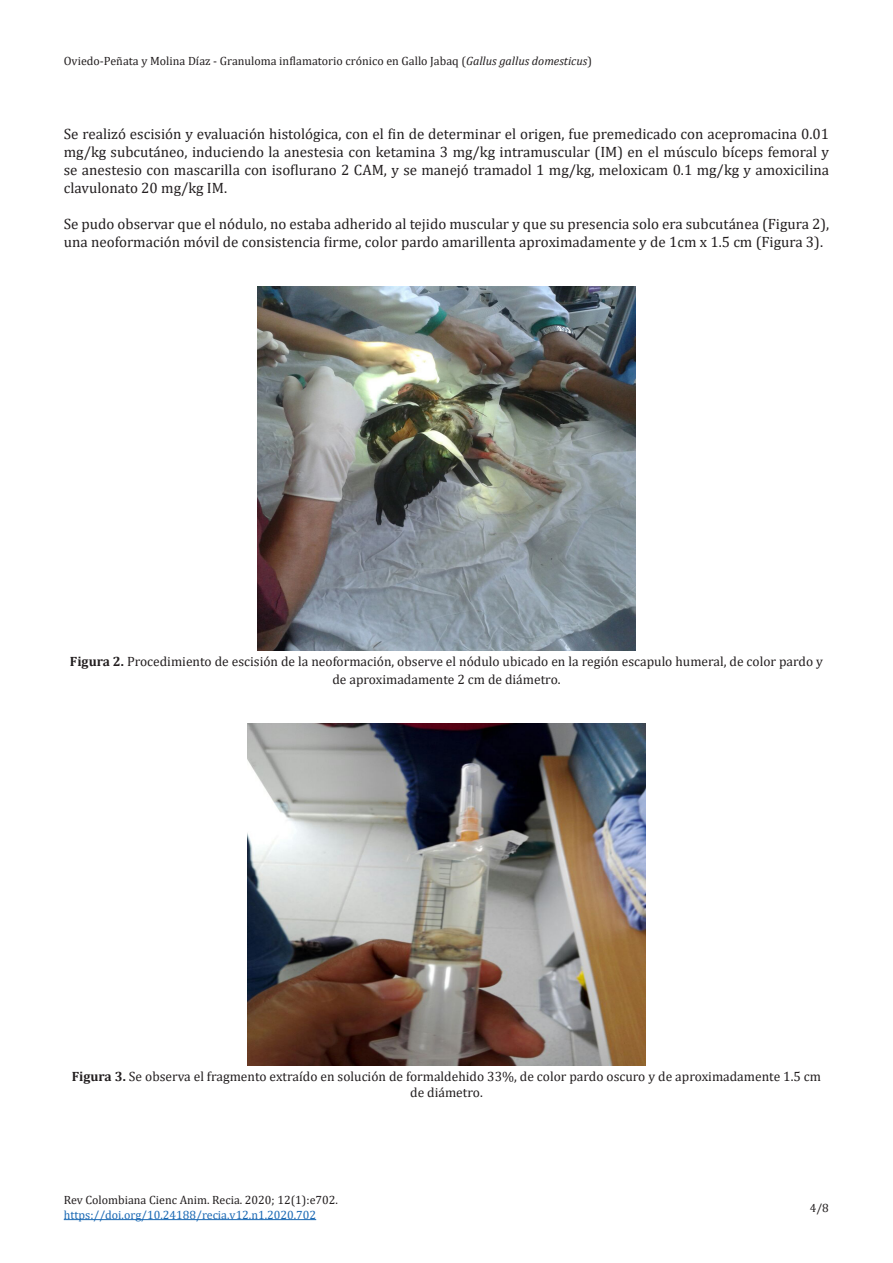
<style>
.page{position:relative;width:893px;height:1263px;background:#fff}
.page>*{position:absolute;margin:0;border:0;box-sizing:border-box;transform-origin:0 0}
.t1{font:15px/18px "Cambria";color:#231f20;text-align:justify}
.t2{font:13.5px/18px "Cambria";color:#231f20;text-align:center}
.t3{font:12px "Cambria";color:#231f20}
.t4{font:12px "Cambria";color:#1b69b4}
.s1{font-style:italic}
.s2{font-weight:700}
</style>
<div class="page">
<hr style="left:64px;top:1219px;width:252px;height:1px;background:#1b69b4">
<img style="left:258px;top:286px;width:377px;height:364px">
<img style="left:247px;top:723px;width:398px;height:342px">
<p class="t3" style="left:64px;top:53px;width:530px">Oviedo-Peñata y Molina Díaz - Granuloma inflamatorio crónico en Gallo Jabaq (<span class="s1">Gallus gallus domesticus</span>)</p>
<p class="t1" style="left:64px;top:125px;width:767px">Se realizó escisión y evaluación histológica, con el fin de determinar el origen, fue premedicado con acepromacina 0.01 mg/kg subcutáneo, induciendo la anestesia con ketamina 3 mg/kg intramuscular (IM) en el músculo bíceps femoral y se anestesio con mascarilla con isoflurano 2 CAM, y se manejó tramadol 1 mg/kg, meloxicam 0.1 mg/kg y amoxicilina clavulonato 20 mg/kg IM.</p>
<p class="t1" style="left:64px;top:215px;width:767px">Se pudo observar que el nódulo, no estaba adherido al tejido muscular y que su presencia solo era subcutánea (Figura 2), una neoformación móvil de consistencia firme, color pardo amarillenta aproximadamente y de 1cm x 1.5 cm (Figura 3).</p>
<p class="t2" style="left:70px;top:653px;width:754px"><span class="s2">Figura 2.</span> Procedimiento de escisión de la neoformación, observe el nódulo ubicado en la región escapulo humeral, de color pardo y de aproximadamente 2 cm de diámetro.</p>
<p class="t2" style="left:72px;top:1068px;width:751px;line-height:16.2px"><span class="s2">Figura 3.</span> Se observa el fragmento extraído en solución de formaldehido 33%, de color pardo oscuro y de aproximadamente 1.5 cm de diámetro.</p>
<p class="t3" style="left:64px;top:1193px;width:276px">Rev Colombiana Cienc Anim. Recia. 2020; 12(1):e702.</p>
<p class="t4" style="left:64px;top:1208px;width:254px">https://doi.org/10.24188/recia.v12.n1.2020.702</p>
<p class="t3" style="left:810px;top:1200px;width:21px">4/8</p>
</div>
